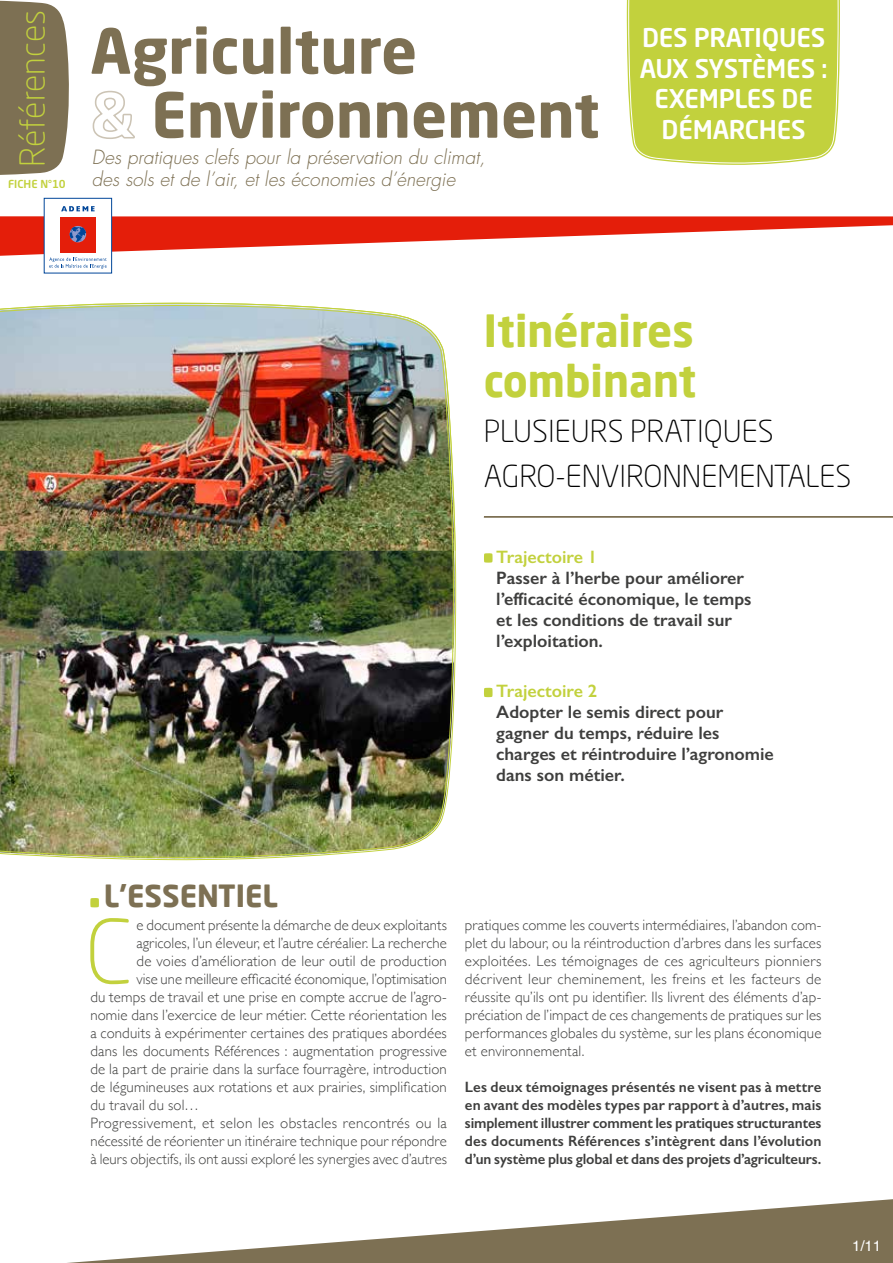
<style>
.page{position:relative;width:893px;height:1263px;background:#fff}
.page>*{position:absolute;margin:0;border:0;box-sizing:border-box;transform-origin:0 0}
.t1{font:300 87.75px "Neo Sans Pro";color:#c2d13d}
.t2{font:700 61.35px/63.9px "Neo Sans Pro";color:#7d7053}
.t3{font:700 43.5px/49.5px "Neo Sans Pro";color:#c2d13d}
.t4{font:300 33.9px "Neo Sans Pro";color:#c2d13d}
.t5{font:300 30px/45px "Neo Sans Pro";color:#000}
.t6{font:700 30px "Neo Sans Pro";color:#7d7053}
.t7{font:500 25.5px/30.6px "Neo Sans Pro";letter-spacing:-.01em;color:#fff;text-align:center}
.t8{font:italic 300 19.05px/21.9px "Futura";color:#7d7053}
.t9{font:600 18px/21px "Gill Sans";color:#3e3e3d}
.t10{font:600 18px "Gill Sans";color:#c2d13d}
.t11{font:300 15px/18px "Gill Sans";letter-spacing:.01em;color:#3e3e3d;text-align:justify}
.t12{font:600 15px/18px "Gill Sans";letter-spacing:-.005em;color:#3e3e3d;text-align:justify}
.t13{font:15px "Helvetica";color:#fff}
.t14{font:500 10.95px "Neo Sans Pro";color:#c2d13d}
</style>
<div class="page">
<svg style="left:67px;top:1199px;width:826px;height:64px"></svg>
<svg style="left:626px;top:0;width:214px;height:165px;background:#c5d348"></svg>
<svg style="left:92px;top:90px;width:43px;height:49px"></svg>
<svg style="left:484px;top:553px;width:9px;height:10px"></svg>
<svg style="left:484px;top:687px;width:9px;height:10px"></svg>
<svg style="left:484px;top:517px;width:409px;height:1px"></svg>
<svg style="left:90px;top:898px;width:9px;height:9px"></svg>
<div style="left:44px;top:198px;width:68px;height:75px;border:1px solid #004699"></div>
<svg style="left:0;top:206px;width:893px;height:63px"></svg>
<img style="left:0;top:551px;width:454px;height:307px">
<img style="left:0;top:302px;width:456px;height:249px">
<svg style="left:0;top:0;width:69px;height:175px;background:#85785d"></svg>
<h3 class="t4" style="left:12px;top:167px;width:158px;rotate:-90deg">Références</h3>
<p class="t14" style="left:8px;top:177px;width:59px">FICHE N°10</p>
<h2 class="t2" style="left:151px;top:17px;width:450px;text-indent:-61px">Agriculture<br>Environnement</h2>
<p class="t8" style="left:92px;top:147px;width:395px">Des pratiques clefs pour la préservation du climat, des sols et de l’air, et les économies d’énergie</p>
<h3 class="t7" style="left:640px;top:22px;width:189px">DES PRATIQUES<br>AUX SYSTÈMES :<br>EXEMPLES DE<br>DÉMARCHES</h3>
<h3 class="t3" style="left:484px;top:305px;width:214px">Itinéraires combinant</h3>
<h3 class="t5" style="left:484px;top:408px;width:369px">PLUSIEURS PRATIQUES<br>AGRO-ENVIRONNEMENTALES</h3>
<p class="t10" style="left:496px;top:546px;width:103px">Trajectoire 1</p>
<p class="t9" style="left:496px;top:567px;width:257px">Passer à l’herbe pour améliorer l’efficacité économique, le temps et les conditions de travail sur l’exploitation.</p>
<p class="t10" style="left:496px;top:680px;width:103px">Trajectoire 2</p>
<p class="t9" style="left:496px;top:701px;width:279px">Adopter le semis direct pour gagner du temps, réduire les charges et réintroduire l’agronomie dans son métier.</p>
<h3 class="t6" style="left:104px;top:877px;width:176px">L’ESSENTIEL</h3>
<h1 class="t1" style="left:85px;top:899px;width:49px">C</h1>
<p class="t11" style="left:137px;top:915px;width:312px">e document présente la démarche de deux exploitants</p>
<p class="t11" style="left:137px;top:933px;width:312px">agricoles, l’un éleveur, et l’autre céréalier. La recherche</p>
<p class="t11" style="left:137px;top:951px;width:312px">de voies d’amélioration de leur outil de production</p>
<p class="t11" style="left:137px;top:969px;width:312px">vise une meilleure efficacité économique, l’optimisation</p>
<p class="t11" style="left:90px;top:987px;width:358px">du temps de travail et une prise en compte accrue de l’agro-</p>
<p class="t11" style="left:90px;top:1005px;width:358px">nomie dans l’exercice de leur métier. Cette réorientation les</p>
<p class="t11" style="left:90px;top:1023px;width:358px">a conduits à expérimenter certaines des pratiques abordées</p>
<p class="t11" style="left:90px;top:1041px;width:358px">dans les documents Références : augmentation progressive</p>
<p class="t11" style="left:90px;top:1059px;width:358px">de la part de prairie dans la surface fourragère, introduction</p>
<p class="t11" style="left:90px;top:1077px;width:358px">de légumineuses aux rotations et aux prairies, simplification</p>
<p class="t11" style="left:90px;top:1095px;width:110px">du travail du sol…</p>
<p class="t11" style="left:90px;top:1113px;width:358px">Progressivement, et selon les obstacles rencontrés ou la</p>
<p class="t11" style="left:90px;top:1131px;width:358px">nécessité de réorienter un itinéraire technique pour répondre</p>
<p class="t11" style="left:90px;top:1149px;width:358px">à leurs objectifs, ils ont aussi exploré les synergies avec d’autres</p>
<p class="t11" style="left:465px;top:915px;width:358px">pratiques comme les couverts intermédiaires, l’abandon com&shy;plet du labour, ou la réintroduction d’arbres dans les surfaces exploitées. Les témoignages de ces agriculteurs pionniers décrivent leur cheminement, les freins et les facteurs de réussite qu’ils ont pu identifier. Ils livrent des éléments d’ap&shy;préciation de l’impact de ces changements de pratiques sur les performances globales du système, sur les plans économique et environnemental.</p>
<p class="t12" style="left:465px;top:1077px;width:358px">Les deux témoignages présentés ne visent pas à mettre en avant des modèles types par rapport à d’autres, mais simplement illustrer comment les pratiques structurantes des documents Références s’intègrent dans l’évolution d’un système plus global et dans des projets d’agriculteurs.</p>
<p class="t13" style="left:852px;top:1236px;width:31px">1/11</p>
</div>
